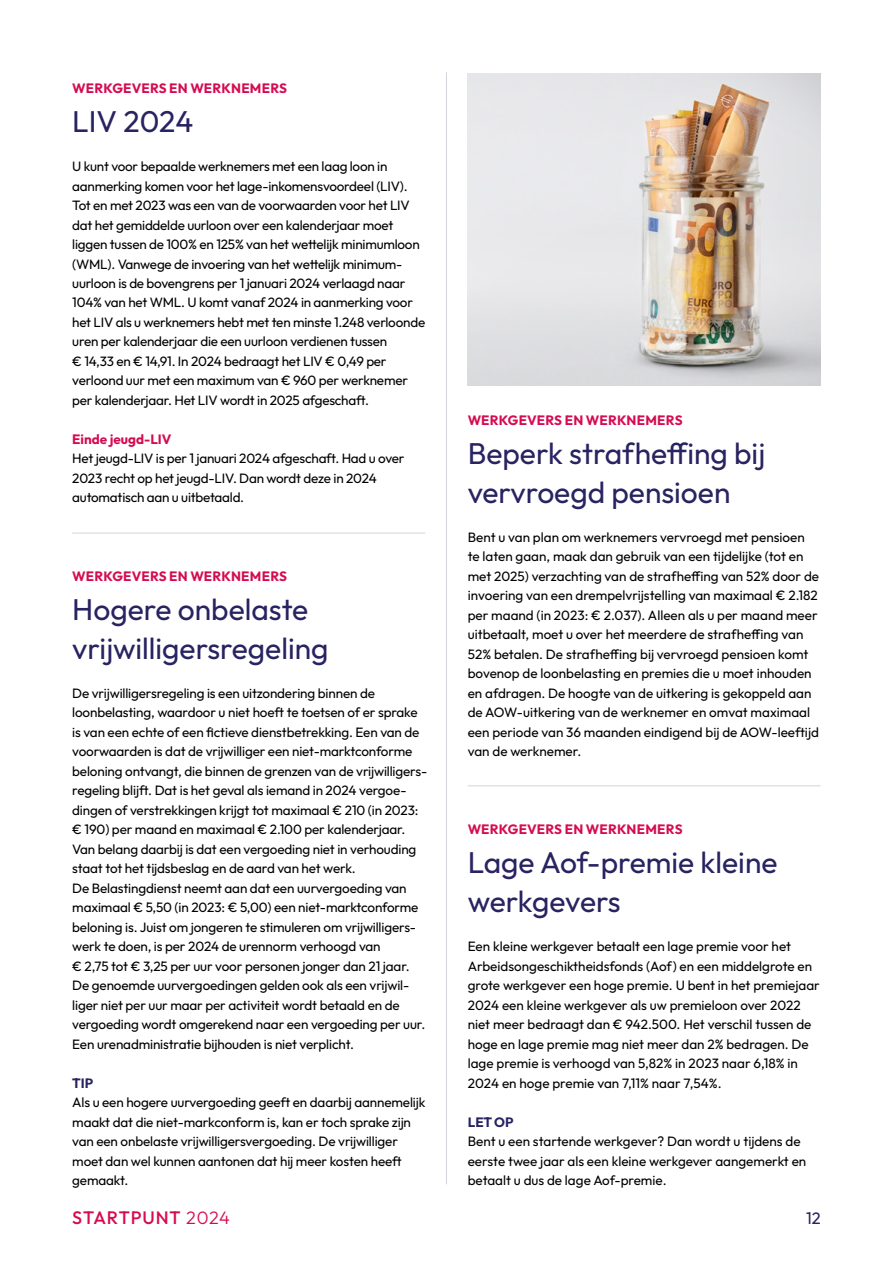
<style>
.page{position:relative;width:893px;height:1263px;background:#fff}
.page>*{position:absolute;margin:0;border:0;box-sizing:border-box;transform-origin:0 0}
.t1{font:30px/39px "Outfit";color:#282361}
.t2{font:500 18px "Outfit";letter-spacing:.04em;color:#d60b52}
.t3{font:16.5px "Outfit";color:#282361}
.t4{font:13.5px/19.5px "Outfit";letter-spacing:-.01em;color:#000}
.t5{font:700 13.5px "Outfit";letter-spacing:.01em;color:#d60b52}
.t6{font:700 13.5px "Outfit";color:#282361}
.s1{font-weight:300}
</style>
<div class="page">
<hr style="left:72px;top:533px;width:353px;height:1px;background:#d4d3df">
<hr style="left:468px;top:785px;width:353px;height:1px;background:#d4d3df">
<hr style="left:446px;top:72px;width:1px;height:1112px;background:#d4d3df">
<img style="left:468px;top:74px;width:353px;height:312px">
<p class="t5" style="left:72px;top:79px;width:216px">WERKGEVERS EN WERKNEMERS</p>
<h1 class="t1" style="left:72px;top:103px;width:123px">LIV 2024</h1>
<p class="t4" style="left:72px;top:157px;width:354px">U kunt voor bepaalde werknemers met een laag loon in aanmerking komen voor het lage-inkomensvoordeel (LIV).<br>Tot en met 2023 was een van de voorwaarden voor het LIV dat het gemiddelde uurloon over een kalenderjaar moet liggen tussen de 100% en 125% van het wettelijk minimumloon (WML). Vanwege de invoering van het wettelijk minimum&shy;uurloon is de bovengrens per 1 januari 2024 verlaagd naar 104% van het WML. U komt vanaf 2024 in aanmerking voor het LIV als u werknemers hebt met ten minste 1.248 verloonde uren per kalenderjaar die een uurloon verdienen tussen<br>€ 14,33 en € 14,91. In 2024 bedraagt het LIV € 0,49 per verloond uur met een maximum van € 960 per werknemer per kalenderjaar. Het LIV wordt in 2025 afgeschaft.</p>
<p class="t5" style="left:72px;top:430px;width:101px">Einde jeugd-LIV</p>
<p class="t4" style="left:72px;top:449px;width:334px">Het jeugd-LIV is per 1 januari 2024 afgeschaft. Had u over<br>2023 recht op het jeugd-LIV. Dan wordt deze in 2024 automatisch aan u uitbetaald.</p>
<p class="t5" style="left:72px;top:567px;width:216px">WERKGEVERS EN WERKNEMERS</p>
<h1 class="t1" style="left:72px;top:590px;width:258px">Hogere onbelaste vrijwilligersregeling</h1>
<p class="t4" style="left:72px;top:683px;width:357px">De vrijwilligersregeling is een uitzondering binnen de loonbelasting, waardoor u niet hoeft te toetsen of er sprake is van een echte of een fictieve dienstbetrekking. Een van de voorwaarden is dat de vrijwilliger een niet-marktconforme beloning ontvangt, die binnen de grenzen van de vrijwilligers&shy;regeling blijft. Dat is het geval als iemand in 2024 vergoe&shy;dingen of verstrekkingen krijgt tot maximaal € 210 (in 2023: € 190) per maand en maximaal € 2.100 per kalenderjaar.<br>Van belang daarbij is dat een vergoeding niet in verhouding staat tot het tijdsbeslag en de aard van het werk.<br>De Belastingdienst neemt aan dat een uurvergoeding van maximaal € 5,50 (in 2023: € 5,00) een niet-marktconforme beloning is. Juist om jongeren te stimuleren om vrijwilligers&shy;werk te doen, is per 2024 de urennorm verhoogd van<br>€ 2,75 tot € 3,25 per uur voor personen jonger dan 21 jaar.<br>De genoemde uurvergoedingen gelden ook als een vrijwil&shy;liger niet per uur maar per activiteit wordt betaald en de vergoeding wordt omgerekend naar een vergoeding per uur.<br>Een urenadministratie bijhouden is niet verplicht.</p>
<p class="t6" style="left:72px;top:1074px;width:23px">TIP</p>
<p class="t4" style="left:72px;top:1093px;width:355px">Als u een hogere uurvergoeding geeft en daarbij aannemelijk maakt dat die niet-markconform is, kan er toch sprake zijn van een onbelaste vrijwilligersvergoeding. De vrijwilliger moet dan wel kunnen aantonen dat hij meer kosten heeft gemaakt.</p>
<p class="t5" style="left:468px;top:411px;width:216px">WERKGEVERS EN WERKNEMERS</p>
<h1 class="t1" style="left:468px;top:434px;width:299px">Beperk strafheffing bij vervroegd pensioen</h1>
<p class="t4" style="left:468px;top:527px;width:353px">Bent u van plan om werknemers vervroegd met pensioen te laten gaan, maak dan gebruik van een tijdelijke (tot en met 2025) verzachting van de strafheffing van 52% door de invoering van een drempelvrijstelling van maximaal € 2.182 per maand (in 2023: € 2.037). Alleen als u per maand meer uitbetaalt, moet u over het meerdere de strafheffing van 52% betalen. De strafheffing bij vervroegd pensioen komt bovenop de loonbelasting en premies die u moet inhouden en afdragen. De hoogte van de uitkering is gekoppeld aan de AOW-uitkering van de werknemer en omvat maximaal een periode van 36 maanden eindigend bij de AOW-leeftijd van de werknemer.</p>
<p class="t5" style="left:468px;top:820px;width:216px">WERKGEVERS EN WERKNEMERS</p>
<h1 class="t1" style="left:468px;top:844px;width:311px">Lage Aof-premie kleine werkgevers</h1>
<p class="t4" style="left:468px;top:937px;width:354px">Een kleine werkgever betaalt een lage premie voor het Arbeidsongeschiktheidsfonds (Aof) en een middelgrote en grote werkgever een hoge premie. U bent in het premiejaar 2024 een kleine werkgever als uw premieloon over 2022 niet meer bedraagt dan € 942.500. Het verschil tussen de hoge en lage premie mag niet meer dan 2% bedragen. De lage premie is verhoogd van 5,82% in 2023 naar 6,18% in 2024 en hoge premie van 7,11% naar 7,54%.</p>
<p class="t6" style="left:468px;top:1113px;width:47px">LET OP</p>
<p class="t4" style="left:468px;top:1132px;width:340px">Bent u een startende werkgever? Dan wordt u tijdens de eerste twee jaar als een kleine werkgever aangemerkt en betaalt u dus de lage Aof-premie.</p>
<h2 class="t2" style="left:72px;top:1206px;width:159px">STARTPUNT <span class="s1">2024</span></h2>
<p class="t3" style="left:806px;top:1208px;width:16px">12</p>
</div>
